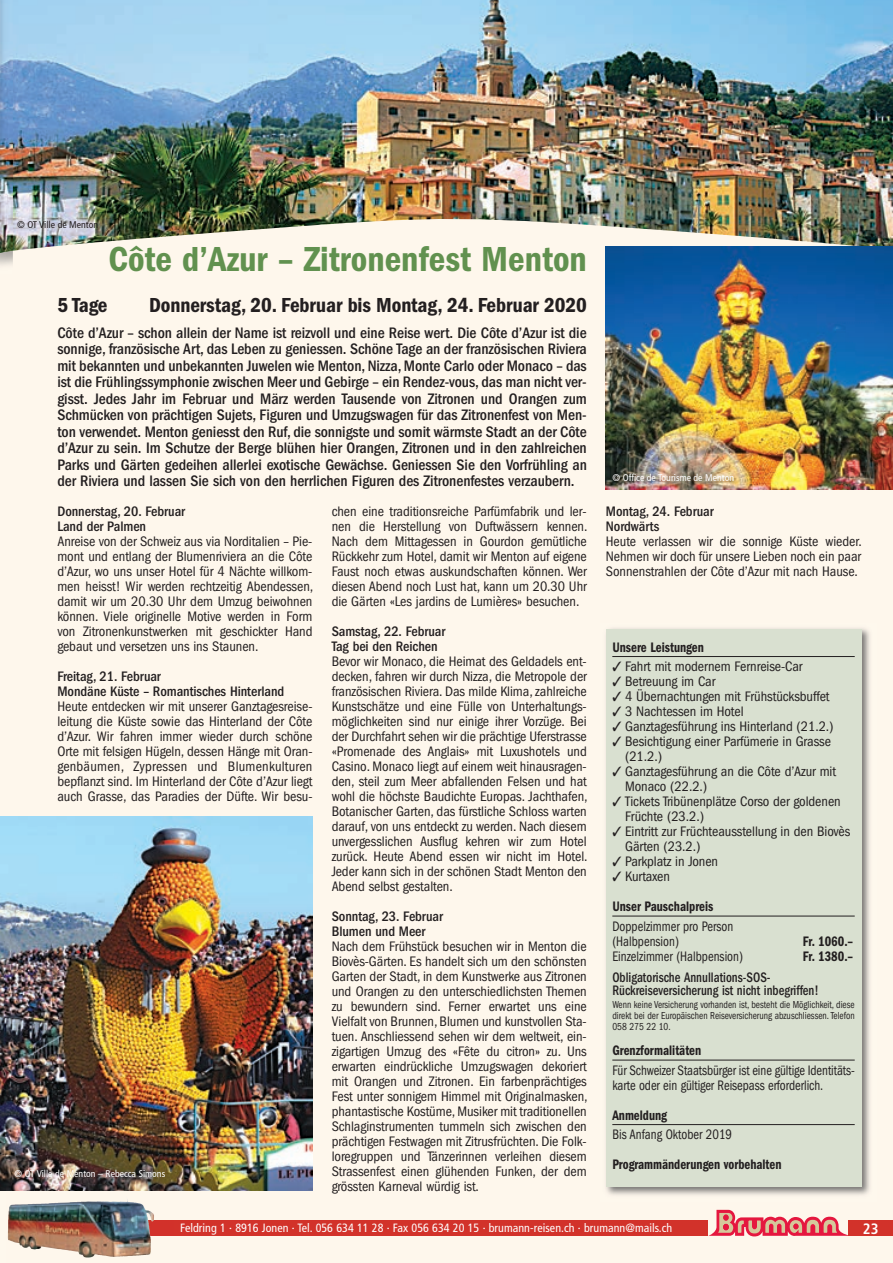
<style>
.page{position:relative;width:893px;height:1263px;background:#fef7ec}
.page>*{position:absolute;margin:0;border:0;box-sizing:border-box;transform-origin:0 0}
.t1{font:36px "Franklin Gothic LT Com Dm Cn";color:#61914f}
.t2{font:21px "Franklin Gothic LT Com Dm Cn";letter-spacing:-.005em;color:#231f20}
.t3{font:500 condensed 15.75px/16.5px "Franklin Gothic LT Com";letter-spacing:-.005em;color:#231f20;text-align:justify}
.t4{font:700 condensed 15px "Frutiger LT Com";color:#fff}
.t5{font:condensed 14.25px/15px "Franklin Gothic LT Com";letter-spacing:-.005em;color:#231f20;text-align:justify}
.t6{font:500 condensed 14.25px/15px "Franklin Gothic LT Com";letter-spacing:-.005em;color:#231f20}
.t7{font:condensed 14.25px/15px "Franklin Gothic LT Com";letter-spacing:-.005em;color:#231f20;scale:.9 1}
.t8{font:14.25px "Franklin Gothic LT Com Dm Cn";color:#231f20;scale:.9 1}
.t9{font:500 condensed 14.25px/13.5px "Franklin Gothic LT Com";letter-spacing:-.005em;color:#231f20;scale:.9 1}
.t10{font:condensed 12px "Frutiger LT Com";letter-spacing:.005em;color:#fff}
.t11{font:condensed 10.5px/10.9px "Franklin Gothic LT Com";color:#231f20;text-align:justify;scale:.9 1}
.t12{font:condensed 9.75px "Frutiger LT Com";color:#fff}
.t13{font:condensed 9.75px "Frutiger LT Com";color:#231f20}
</style>
<div class="page">
<img style="left:13px;top:0;width:880px;height:253px">
<img style="left:606px;top:628px;width:264px;height:567px">
<div style="left:606px;top:629px;width:255px;height:557px;background:#d9e0d0"></div>
<hr style="left:612px;top:656px;width:243px;height:1px;background:#231f20">
<hr style="left:612px;top:916px;width:243px;height:1px;background:#231f20">
<hr style="left:612px;top:1060px;width:243px;height:1px;background:#231f20">
<hr style="left:612px;top:1124px;width:243px;height:1px;background:#231f20">
<img style="left:0;top:816px;width:313px;height:375px">
<img style="left:606px;top:247px;width:287px;height:242px">
<img style="left:0;top:253px;width:13px;height:13px">
<img style="left:0;top:0;width:13px;height:253px">
<svg style="left:0;top:1187px;width:6px;height:4px"></svg>
<div style="left:145px;top:1220px;width:563px;height:16px;background:#d2322a"></div>
<img style="left:41px;top:1202px;width:113px;height:55px">
<svg style="left:708px;top:1210px;width:140px;height:26px"></svg>
<div style="left:848px;top:1220px;width:45px;height:16px;background:#d2322a"></div>
<p class="t13" style="left:17px;top:219px;width:83px">© OT Ville de Menton</p>
<h1 class="t1" style="left:108px;top:239px;width:480px">Côte d’Azur – Zitronenfest Menton</h1>
<h2 class="t2" style="left:57px;top:293px;width:51px">5 Tage</h2>
<h2 class="t2" style="left:149px;top:293px;width:439px">Donnerstag, 20. Februar bis Montag, 24. Februar 2020</h2>
<p class="t3" style="left:57px;top:324px;width:531px">Côte d’Azur – schon allein der Name ist reizvoll und eine Reise wert. Die Côte d’Azur ist die sonnige, französische Art, das Leben zu geniessen. Schöne Tage an der französischen Riviera mit bekannten und unbekannten Juwelen wie Menton, Nizza, Monte Carlo oder Monaco – das ist die Frühlingssymphonie zwischen Meer und Gebirge – ein Rendez-vous, das man nicht ver&shy;gisst. Jedes Jahr im Februar und März werden Tausende von Zitronen und Orangen zum Schmücken von prächtigen Sujets, Figuren und Umzugswagen für das Zitronenfest von Men&shy;ton verwendet. Menton geniesst den Ruf, die sonnigste und somit wärmste Stadt an der Côte d’Azur zu sein. Im Schutze der Berge blühen hier Orangen, Zitronen und in den zahlreichen Parks und Gärten gedeihen allerlei exotische Gewächse. Geniessen Sie den Vorfrühling an der Riviera und lassen Sie sich von den herrlichen Figuren des Zitronenfestes verzaubern.</p>
<p class="t6" style="left:57px;top:504px;width:129px">Donnerstag, 20. Februar<br>Land der Palmen</p>
<p class="t5" style="left:57px;top:534px;width:257px">Anreise von der Schweiz aus via Norditalien – Pie&shy;mont und entlang der Blumenriviera an die Côte d’Azur, wo uns unser Hotel für 4 Nächte willkom&shy;men heisst! Wir werden rechtzeitig Abendessen, damit wir um 20.30 Uhr dem Umzug beiwohnen können. Viele originelle Motive werden in Form von Zitronenkunstwerken mit geschickter Hand gebaut und versetzen uns ins Staunen.</p>
<p class="t6" style="left:57px;top:669px;width:228px">Freitag, 21. Februar<br>Mondäne Küste – Romantisches Hinterland</p>
<p class="t5" style="left:57px;top:699px;width:257px">Heute entdecken wir mit unserer Ganztagesreise&shy;leitung die Küste sowie das Hinterland der Côte d’Azur. Wir fahren immer wieder durch schöne Orte mit felsigen Hügeln, dessen Hänge mit Oran&shy;genbäumen, Zypressen und Blumenkulturen bepflanzt sind. Im Hinterland der Côte d’Azur liegt auch Grasse, das Paradies der Düfte. Wir besu-</p>
<p class="t5" style="left:332px;top:504px;width:257px">chen eine traditionsreiche Parfümfabrik und ler&shy;nen die Herstellung von Duftwässern kennen.<br>Nach dem Mittagessen in Gourdon gemütliche Rückkehr zum Hotel, damit wir Menton auf eigene Faust noch etwas auskundschaften können. Wer diesen Abend noch Lust hat, kann um 20.30 Uhr die Gärten «Les jardins de Lumières» besuchen.</p>
<p class="t6" style="left:332px;top:624px;width:115px">Samstag, 22. Februar<br>Tag bei den Reichen</p>
<p class="t5" style="left:332px;top:654px;width:257px">Bevor wir Monaco, die Heimat des Geldadels ent&shy;decken, fahren wir durch Nizza, die Metropole der französischen Riviera. Das milde Klima, zahlreiche Kunstschätze und eine Fülle von Unterhaltungs&shy;möglichkeiten sind nur einige ihrer Vorzüge. Bei der Durchfahrt sehen wir die prächtige Uferstrasse «Promenade des Anglais» mit Luxushotels und Casino. Monaco liegt auf einem weit hinausragen&shy;den, steil zum Meer abfallenden Felsen und hat wohl die höchste Baudichte Europas. Jachthafen, Botanischer Garten, das fürstliche Schloss warten darauf, von uns entdeckt zu werden. Nach diesem unvergesslichen Ausflug kehren wir zum Hotel zurück. Heute Abend essen wir nicht im Hotel.<br>Jeder kann sich in der schönen Stadt Menton den Abend selbst gestalten.</p>
<p class="t6" style="left:332px;top:909px;width:113px">Sonntag, 23. Februar<br>Blumen und Meer</p>
<p class="t5" style="left:332px;top:939px;width:257px">Nach dem Frühstück besuchen wir in Menton die Biovès-Gärten. Es handelt sich um den schönsten Garten der Stadt, in dem Kunstwerke aus Zitronen und Orangen zu den unterschiedlichsten Themen zu bewundern sind. Ferner erwartet uns eine Vielfalt von Brunnen, Blumen und kunstvollen Sta&shy;tuen. Anschliessend sehen wir dem weltweit, ein&shy;zigartigen Umzug des «Fête du citron» zu. Uns erwarten eindrückliche Umzugswagen dekoriert mit Orangen und Zitronen. Ein farbenprächtiges Fest unter sonnigem Himmel mit Originalmasken, phantastische Kostüme, Musiker mit traditionellen Schlaginstrumenten tummeln sich zwischen den prächtigen Festwagen mit Zitrusfrüchten. Die Folk&shy;loregruppen und Tänzerinnen verleihen diesem Strassenfest einen glühenden Funken, der dem grössten Karneval würdig ist.</p>
<p class="t12" style="left:14px;top:1168px;width:152px">© OT Ville de Menton – Rebecca Simons</p>
<p class="t12" style="left:612px;top:472px;width:123px">© Office de Tourisme de Menton</p>
<p class="t6" style="left:606px;top:504px;width:109px">Montag, 24. Februar<br>Nordwärts</p>
<p class="t5" style="left:606px;top:534px;width:257px">Heute verlassen wir die sonnige Küste wieder.<br>Nehmen wir doch für unsere Lieben noch ein paar Sonnenstrahlen der Côte d’Azur mit nach Hause.</p>
<p class="t8" style="left:612px;top:639px;width:103px">Unsere Leistungen</p>
<p class="t5" style="left:612px;top:659px;width:192px">✓ Fahrt mit modernem Fernreise-Car</p>
<p class="t5" style="left:612px;top:674px;width:104px">✓ Betreuung im Car</p>
<p class="t5" style="left:612px;top:689px;width:219px">✓ 4 Übernachtungen mit Frühstücksbuffet</p>
<p class="t5" style="left:612px;top:704px;width:133px">✓ 3 Nachtessen im Hotel</p>
<p class="t5" style="left:612px;top:719px;width:223px">✓ Ganztagesführung ins Hinterland (21.2.)</p>
<p class="t5" style="left:625px;top:734px;width:207px;text-indent:-13px">✓ Besichtigung einer Parfümerie in Grasse (21.2.)</p>
<p class="t5" style="left:625px;top:764px;width:212px;text-indent:-13px">✓ Ganztagesführung an die Côte d’Azur mit<br>Monaco (22.2.)</p>
<p class="t5" style="left:625px;top:794px;width:217px;text-indent:-13px">✓ Tickets Tribünenplätze Corso der goldenen<br>Früchte (23.2.)</p>
<p class="t5" style="left:625px;top:824px;width:227px;text-indent:-13px">✓ Eintritt zur Früchteausstellung in den Biovès<br>Gärten (23.2.)</p>
<p class="t5" style="left:612px;top:854px;width:107px">✓ Parkplatz in Jonen</p>
<p class="t5" style="left:612px;top:869px;width:59px">✓ Kurtaxen</p>
<p class="t8" style="left:612px;top:898px;width:114px">Unser Pauschalpreis</p>
<p class="t7" style="left:612px;top:919px;width:136px">Doppelzimmer pro Person (Halbpension)</p>
<p class="t8" style="left:803px;top:933px;width:58px">Fr. 1060.–</p>
<p class="t7" style="left:612px;top:949px;width:147px">Einzelzimmer (Halbpension)</p>
<p class="t8" style="left:803px;top:948px;width:58px">Fr. 1380.–</p>
<p class="t9" style="left:612px;top:970px;width:231px">Obligatorische Annullations-SOS-<br>Rückreiseversicherung ist nicht inbegriffen!</p>
<p class="t11" style="left:612px;top:999px;width:271px">Wenn keine Versicherung vorhanden ist, besteht die Möglichkeit, diese direkt bei der Europäischen Reiseversicherung abzuschliessen. Telefon 058 275 22 10.</p>
<p class="t8" style="left:612px;top:1042px;width:100px">Grenzformalitäten</p>
<p class="t7" style="left:612px;top:1063px;width:271px">Für Schweizer Staatsbürger ist eine gültige Identitäts&shy;karte oder ein gültiger Reisepass erforderlich.</p>
<p class="t8" style="left:612px;top:1107px;width:62px">Anmeldung</p>
<p class="t7" style="left:612px;top:1127px;width:135px">Bis Anfang Oktober 2019</p>
<p class="t8" style="left:612px;top:1156px;width:190px">Programmänderungen vorbehalten</p>
<p class="t10" style="left:180px;top:1221px;width:493px">Feldring 1 · 8916 Jonen · Tel. 056 634 11 28 · Fax 056 634 20 15 · brumann-reisen.ch · brumann@mails.ch</p>
<p class="t4" style="left:863px;top:1219px;width:17px">23</p>
</div>
